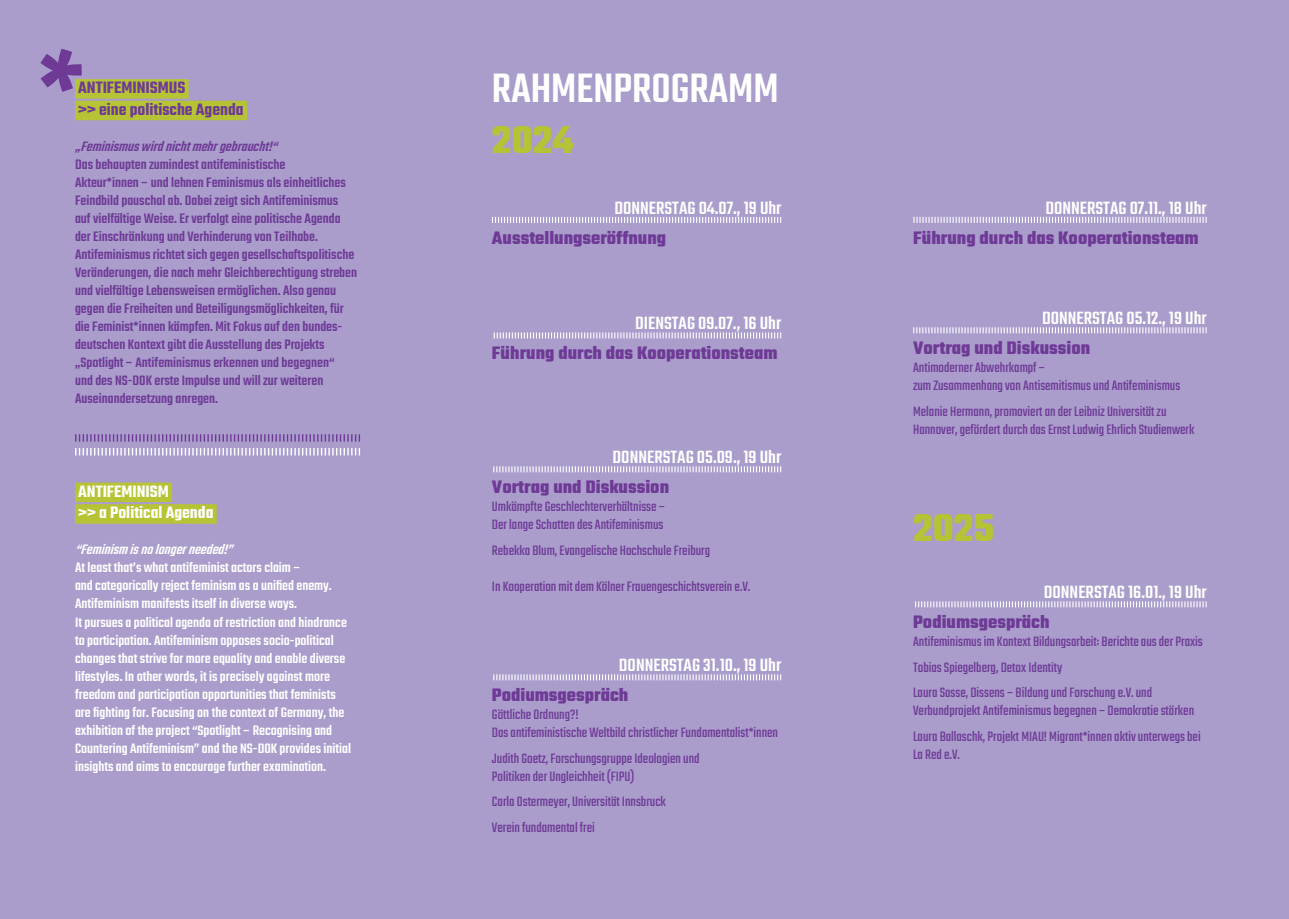
<style>
.page{position:relative;width:1289px;height:919px;background:#fff}
.page>*{position:absolute;margin:0;border:0;box-sizing:border-box;transform-origin:0 0}
.t1{font:500 45px "Teko";color:#fff}
.t2{font:700 42px "Teko";color:#b6c334}
.t3{font:700 19.5px "Teko";color:#6e3a96}
.t4{font:500 19.5px "Teko";color:#fff}
.t5{font:600 18px/21.6px "Teko";color:#6e3a96}
.t6{font:600 18px/21.6px "Teko";color:#fff}
.t7{font:15px/18px "Teko";color:#6e3a96}
.t8{font:500 15px/18px "Teko";color:#6e3a96}
.t9{font:500 15px/18px "Teko";color:#fff}
.t10{font:italic 500 15px "Teko";color:#6e3a96}
.t11{font:italic 500 15px "Teko";color:#fff}
</style>
<div class="page">
<div style="left:0;top:0;width:1288px;height:918px;background:#aa9dcc"></div>
<svg style="left:492px;top:217px;width:289px;height:6px"></svg>
<svg style="left:493px;top:332px;width:288px;height:6px"></svg>
<svg style="left:493px;top:466px;width:288px;height:6px"></svg>
<svg style="left:493px;top:674px;width:288px;height:6px"></svg>
<svg style="left:913px;top:217px;width:293px;height:6px"></svg>
<svg style="left:913px;top:327px;width:293px;height:6px"></svg>
<svg style="left:915px;top:601px;width:291px;height:6px"></svg>
<div style="left:75px;top:79px;width:114px;height:20px;background:#b6c334"></div>
<div style="left:75px;top:101px;width:172px;height:19px;background:#b6c334"></div>
<div style="left:75px;top:482px;width:97px;height:20px;background:#b6c334"></div>
<div style="left:75px;top:504px;width:142px;height:19px;background:#b6c334"></div>
<svg style="left:75px;top:434px;width:285px;height:7px"></svg>
<svg style="left:75px;top:448px;width:285px;height:7px"></svg>
<svg style="left:75px;top:79px;width:13px;height:1px"></svg>
<p class="t5" style="left:78px;top:78px;width:167px">ANTIFEMINISMUS<br>&gt;&gt; eine politische Agenda</p>
<p class="t10" style="left:75px;top:138px;width:208px">„Feminismuswirdnichtmehrgebraucht!“</p>
<p class="t8" style="left:75px;top:156px;width:283px">Das behaupten zumindest antifeministische<br>Akteur*innen – und lehnen Feminismus als einheitliches Feindbild pauschal ab. Dabei zeigt sich Antifeminismus auf vielfältige Weise. Er verfolgt eine politische Agenda der Einschränkung und Verhinderung von Teilhabe.<br>Antifeminismus richtet sich gegen gesellschaftspolitische Veränderungen, die nach mehr Gleichberechtigung streben und vielfältige Lebensweisen ermöglichen. Also genau gegen die Freiheiten und Beteiligungsmöglichkeiten, für die Feminist*innen kämpfen. Mit Fokus auf den bundes&shy;deutschen Kontext gibt die Ausstellung des Projekts „Spotlight – Antifeminismus erkennen und begegnen“<br>und des NS-DOK erste Impulse und will zur weiteren Auseinandersetzung anregen.</p>
<p class="t6" style="left:78px;top:481px;width:137px">ANTIFEMINISM<br>&gt;&gt; a Political Agenda</p>
<p class="t11" style="left:75px;top:541px;width:164px">“Feminismisnolongerneeded!”</p>
<p class="t9" style="left:75px;top:560px;width:277px">At least that’s what antifeminist actors claim –<br>and categorically reject feminism as a unified enemy.<br>Antifeminism manifests itself in diverse ways.<br>It pursues a political agenda of restriction and hindrance to participation. Antifeminism opposes socio-political changes that strive for more equality and enable diverse lifestyles. In other words, it is precisely against more freedom and participation opportunities that feminists are fighting for. Focusing on the context of Germany, the exhibition of the project “Spotlight – Recognising and Countering Antifeminism” and the NS-DOK provides initial insights and aims to encourage further examination.</p>
<h1 class="t1" style="left:492px;top:62px;width:288px">RAHMENPROGRAMM</h1>
<h2 class="t2" style="left:492px;top:112px;width:83px">2024</h2>
<h3 class="t4" style="left:614px;top:196px;width:169px">DONNERSTAG 04.07., 19 Uhr</h3>
<h3 class="t3" style="left:492px;top:225px;width:176px">Ausstellungseröffnung</h3>
<h3 class="t4" style="left:635px;top:312px;width:148px">DIENSTAG 09.07., 16 Uhr</h3>
<h3 class="t3" style="left:492px;top:341px;width:287px">Führung durch das Kooperationsteam</h3>
<h3 class="t4" style="left:612px;top:446px;width:170px">DONNERSTAG 05.09., 19 Uhr</h3>
<h3 class="t3" style="left:492px;top:474px;width:179px">Vortrag und Diskussion</h3>
<p class="t7" style="left:492px;top:499px;width:175px">Umkämpfte Geschlechterverhältnisse –<br>Der lange Schatten des Antifeminismus</p>
<p class="t7" style="left:492px;top:542px;width:220px">Rebekka Blum, Evangelische Hochschule Freiburg</p>
<p class="t7" style="left:492px;top:578px;width:260px">In Kooperation mit dem Kölner Frauengeschichtsverein e.V.</p>
<h3 class="t4" style="left:619px;top:654px;width:164px">DONNERSTAG 31.10., 19 Uhr</h3>
<h3 class="t3" style="left:492px;top:682px;width:138px">Podiumsgespräch</h3>
<p class="t7" style="left:492px;top:706px;width:287px">Göttliche Ordnung?!<br>Das antifeministische Weltbild christlicher Fundamentalist*innen</p>
<p class="t7" style="left:492px;top:750px;width:209px">Judith Goetz, Forschungsgruppe Ideologien und<br>Politiken der Ungleichheit (FIPU)</p>
<p class="t7" style="left:492px;top:790px;width:175px;line-height:25.5px">Carla Ostermeyer, Universität Innsbruck<br>Verein fundamental frei</p>
<h3 class="t4" style="left:1045px;top:196px;width:163px">DONNERSTAG 07.11., 18 Uhr</h3>
<h3 class="t3" style="left:913px;top:225px;width:287px">Führung durch das Kooperationsteam</h3>
<h3 class="t4" style="left:1042px;top:307px;width:166px">DONNERSTAG 05.12., 19 Uhr</h3>
<h3 class="t3" style="left:913px;top:335px;width:179px">Vortrag und Diskussion</h3>
<p class="t7" style="left:913px;top:360px;width:269px">Antimoderner Abwehrkampf –<br>zum Zusammenhang von Antisemitismus und Antifeminismus</p>
<p class="t7" style="left:913px;top:403px;width:283px">Melanie Hermann, promoviert an der Leibniz Universität zu<br>Hannover, gefördert durch das Ernst Ludwig Ehrlich Studienwerk</p>
<h2 class="t2" style="left:913px;top:501px;width:83px">2025</h2>
<h3 class="t4" style="left:1043px;top:581px;width:164px">DONNERSTAG 16.01., 19 Uhr</h3>
<h3 class="t3" style="left:913px;top:609px;width:138px">Podiumsgespräch</h3>
<p class="t7" style="left:913px;top:630px;width:291px;line-height:25.5px">Antifeminismus im Kontext Bildungsarbeit: Berichte aus der Praxis<br>Tobias Spiegelberg, Detox Identity<br>Laura Sasse, Dissens – Bildung und Forschung e.V. und</p>
<p class="t7" style="left:913px;top:699px;width:289px;line-height:25.5px">Verbundprojekt Antifeminismus begegnen – Demokratie stärken<br>Laura Ballaschk, Projekt MIAU! Migrant*innen aktiv unterwegs bei</p>
<p class="t7" style="left:913px;top:746px;width:48px">La Red e.V.</p>
</div>
